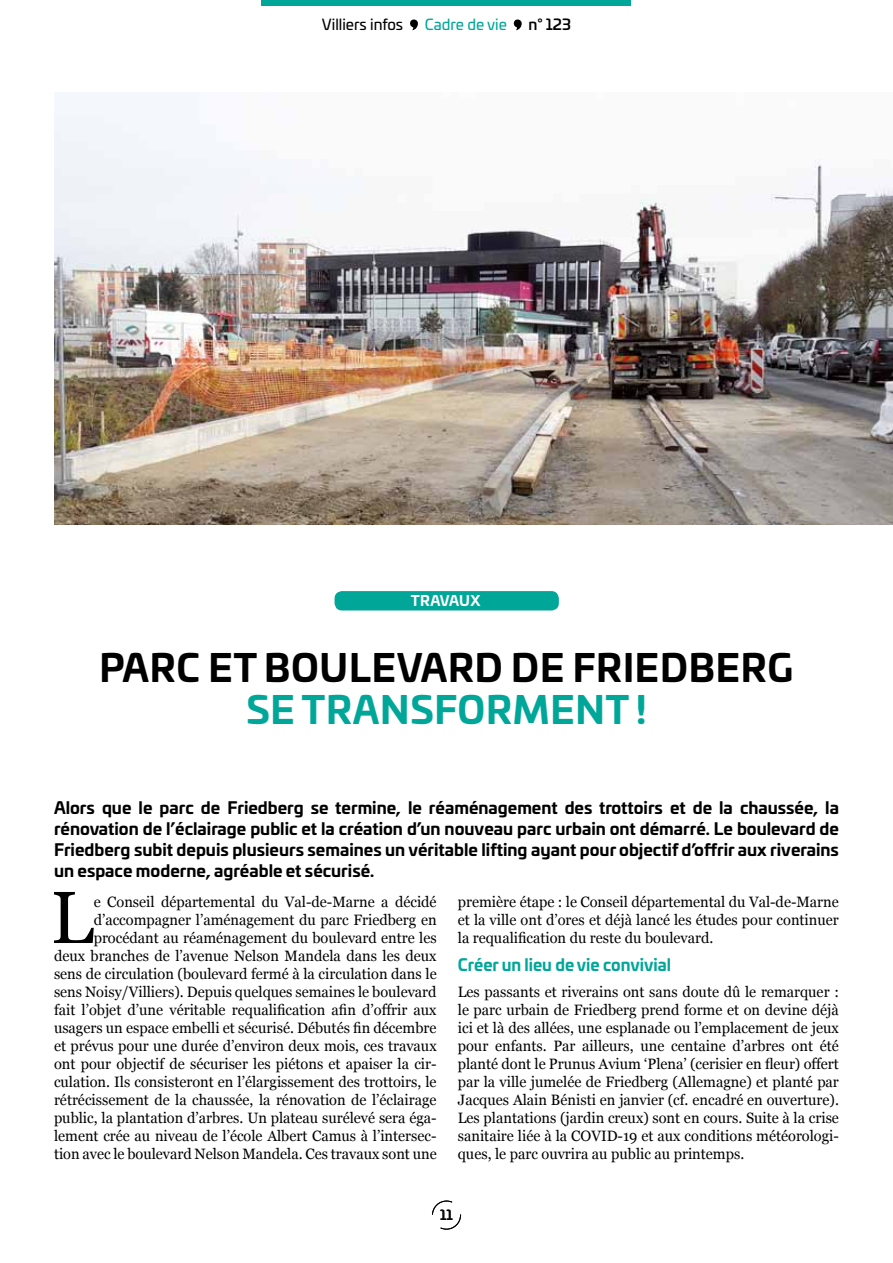
<style>
.page{position:relative;width:893px;height:1263px;background:#fff}
.page>*{position:absolute;margin:0;border:0;box-sizing:border-box;transform-origin:0 0}
.t1{font:73.65px "Georgia";color:#000}
.t2{font:700 37.5px "Univia Pro";letter-spacing:.02em;color:#000}
.t3{font:700 37.5px "Univia Pro";letter-spacing:.02em;color:#00a799}
.t4{font:700 16.5px/21px "Univia Pro";color:#000;text-align:justify}
.t5{font:700 16.5px "Univia Pro";color:#00a799}
.t6{font:15px/18px "Georgia";color:#000;text-align:justify}
.t7{font:15px "Univia Pro";color:#000}
.t8{font:15px "Univia Pro";color:#00a799}
.t9{font:500 15px "Univia Pro";color:#000}
.t10{font:700 14.1px "Univia Pro";color:#fff}
.t11{font:500 13.5px "Univia Pro";color:#0a0a0a}
</style>
<div class="page">
<div style="left:261px;top:0;width:370px;height:6px;background:#00a799"></div>
<svg style="left:410px;top:19px;width:8px;height:11px"></svg>
<svg style="left:513px;top:19px;width:9px;height:11px"></svg>
<div style="left:335px;top:591px;width:224px;height:19px;background:#00a799;border-radius:8px"></div>
<img style="left:54px;top:92px;width:839px;height:432px">
<svg style="left:432px;top:1200px;width:29px;height:30px"></svg>
<p class="t7" style="left:322px;top:13px;width:83px">Villiers infos</p>
<p class="t8" style="left:425px;top:13px;width:84px">Cadre de vie</p>
<p class="t9" style="left:528px;top:13px;width:44px">n° 123</p>
<p class="t10" style="left:411px;top:590px;width:60px">TR AVAUX</p>
<h2 class="t2" style="left:100px;top:637px;width:275px">Parc et bouleva</h2>
<h2 class="t2" style="left:448px;top:637px;width:343px">rd de Friedberg</h2>
<h2 class="t3" style="left:246px;top:679px;width:297px">se transformen</h2>
<h2 class="t3" style="left:606px;top:679px;width:43px">t!</h2>
<p class="t4" style="left:54px;top:796px;width:786px">Alors que le parc de Friedberg se termine, le réaménagement des trottoirs et de la chaussée, la rénovation de l’éclairage public et la création d’un nouveau parc urbain ont démarré. Le boulevard de Friedberg subit depuis plusieurs semaines un véritable lifting ayant pour objectif d’offrir aux riverains un espace moderne, agréable et sécurisé.</p>
<p class="t6" style="left:458px;top:892px;width:383px">première étape : le Conseil départemental du Val-de-Marne et la ville ont d’ores et déjà lancé les études pour continuer la requalification du reste du boulevard.</p>
<p class="t5" style="left:458px;top:951px;width:215px">Créer un lieu de vie convivial</p>
<p class="t6" style="left:458px;top:982px;width:383px">Les passants et riverains ont sans doute dû le remarquer : le parc urbain de Friedberg prend forme et on devine déjà ici et là des allées, une esplanade ou l’emplacement de jeux pour enfants. Par ailleurs, une centaine d’arbres ont été planté dont le Prunus Avium ‘Plena’ (cerisier en fleur) offert par la ville jumelée de Friedberg (Allemagne) et planté par Jacques Alain Bénisti en janvier (cf. encadré en ouverture).<br>Les plantations (jardin creux) sont en cours. Suite à la crise sanitaire liée à la COVID-19 et aux conditions météorologi&shy;ques, le parc ouvrira au public au printemps.</p>
<h1 class="t1" style="left:51px;top:864px;width:45px">L</h1>
<p class="t6" style="left:54px;top:892px;width:384px;text-align:right">e Conseil départemental du Val-de-Marne a décidé d’accompagner l’aménagement du parc Friedberg en procédant au réaménagement du boulevard entre les<br>deux branches de l’avenue Nelson Mandela dans les deux sens de circulation (boulevard fermé à la circulation dans le sens Noisy/Villiers). Depuis quelques semaines le boulevard fait l’objet d’une véritable requalification afin d’offrir aux usagers un espace embelli et sécurisé. Débutés fin décembre et prévus pour une durée d’environ deux mois, ces travaux ont pour objectif de sécuriser les piétons et apaiser la cir&shy;culation. Ils consisteront en l’élargissement des trottoirs, le rétrécissement de la chaussée, la rénovation de l’éclairage public, la plantation d’arbres. Un plateau surélevé sera éga&shy;lement crée au niveau de l’école Albert Camus à l’intersec&shy;tion avec le boulevard Nelson Mandela. Ces travaux sont une</p>
<p class="t11" style="left:440px;top:1205px;width:14px">11</p>
</div>
